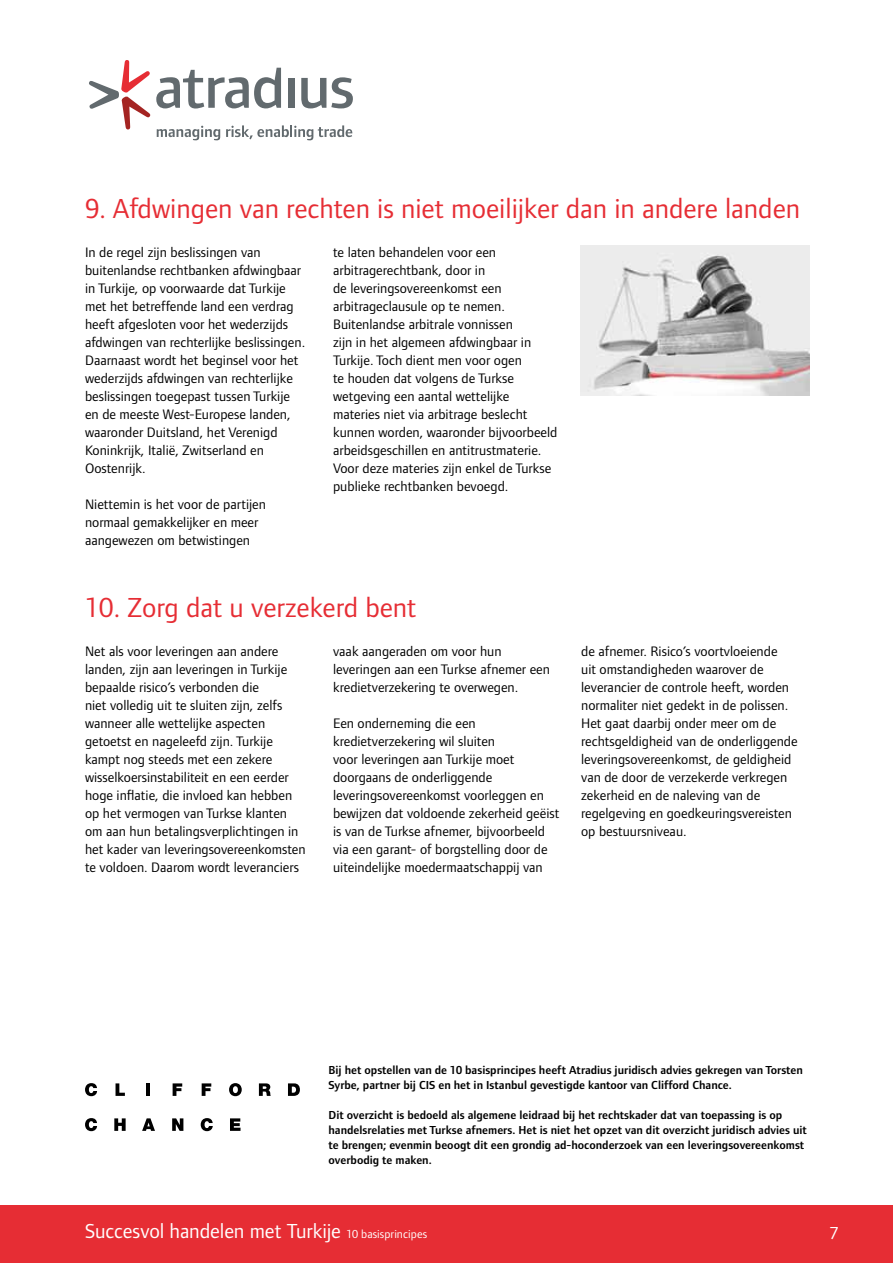
<style>
.page{position:relative;width:893px;height:1263px;background:#fff}
.page>*{position:absolute;margin:0;border:0;box-sizing:border-box;transform-origin:0 0}
.t1{font:28.5px "Foundry Form Sans";color:#e62d34}
.t2{font:21px "Foundry Form Sans";letter-spacing:-.005em;color:#fff}
.t3{font:18px "Foundry Form Sans";color:#fff}
.t4{font:14.25px/18px "Foundry Form Sans";color:#000}
.t5{font:600 12px/15px "Foundry Form Sans";color:#000}
.s1{font-size:12px}
</style>
<div class="page">
<div style="left:0;top:1205px;width:893px;height:58px;background:#e62d34"></div>
<svg style="left:85px;top:1083px;width:12px;height:13px"></svg>
<svg style="left:116px;top:1083px;width:9px;height:13px"></svg>
<hr style="left:146px;top:1083px;width:4px;height:13px;background:#000">
<svg style="left:173px;top:1083px;width:9px;height:13px"></svg>
<svg style="left:202px;top:1083px;width:9px;height:13px"></svg>
<svg style="left:229px;top:1083px;width:13px;height:13px"></svg>
<svg style="left:259px;top:1083px;width:12px;height:13px"></svg>
<svg style="left:288px;top:1083px;width:12px;height:13px"></svg>
<svg style="left:85px;top:1118px;width:12px;height:13px"></svg>
<svg style="left:114px;top:1118px;width:12px;height:13px"></svg>
<svg style="left:142px;top:1118px;width:13px;height:13px"></svg>
<svg style="left:172px;top:1118px;width:11px;height:13px"></svg>
<svg style="left:201px;top:1118px;width:12px;height:13px"></svg>
<svg style="left:230px;top:1118px;width:11px;height:13px"></svg>
<svg style="left:89px;top:60px;width:264px;height:80px"></svg>
<img style="left:581px;top:246px;width:228px;height:149px">
<h1 class="t1" style="left:85px;top:193px;width:717px">9. Afdwingen van rechten is niet moeilijker dan in andere landen</h1>
<p class="t4" style="left:85px;top:243px;width:222px">In de regel zijn beslissingen van buitenlandse rechtbanken afdwingbaar in Turkije, op voorwaarde dat Turkije met het betreffende land een verdrag heeft afgesloten voor het wederzijds afdwingen van rechterlijke beslissingen.<br>Daarnaast wordt het beginsel voor het wederzijds afdwingen van rechterlijke beslissingen toegepast tussen Turkije en de meeste West-Europese landen, waaronder Duitsland, het Verenigd Koninkrijk, Italië, Zwitserland en Oostenrijk.</p>
<p class="t4" style="left:85px;top:495px;width:182px">Niettemin is het voor de partijen normaal gemakkelijker en meer aangewezen om betwistingen</p>
<p class="t4" style="left:333px;top:243px;width:226px">te laten behandelen voor een arbitragerechtbank, door in<br>de leveringsovereenkomst een arbitrageclausule op te nemen.<br>Buitenlandse arbitrale vonnissen<br>zijn in het algemeen afdwingbaar in Turkije. Toch dient men voor ogen<br>te houden dat volgens de Turkse wetgeving een aantal wettelijke materies niet via arbitrage beslecht kunnen worden, waaronder bijvoorbeeld arbeidsgeschillen en antitrustmaterie.<br>Voor deze materies zijn enkel de Turkse publieke rechtbanken bevoegd.</p>
<h1 class="t1" style="left:85px;top:591px;width:333px">10. Zorg dat u verzekerd bent</h1>
<p class="t4" style="left:85px;top:642px;width:222px">Net als voor leveringen aan andere landen, zijn aan leveringen in Turkije bepaalde risico’s verbonden die<br>niet volledig uit te sluiten zijn, zelfs wanneer alle wettelijke aspecten getoetst en nageleefd zijn. Turkije kampt nog steeds met een zekere wisselkoersinstabiliteit en een eerder hoge inflatie, die invloed kan hebben op het vermogen van Turkse klanten om aan hun betalingsverplichtingen in het kader van leveringsovereenkomsten te voldoen. Daarom wordt leveranciers</p>
<p class="t4" style="left:333px;top:642px;width:218px">vaak aangeraden om voor hun leveringen aan een Turkse afnemer een kredietverzekering te overwegen.</p>
<p class="t4" style="left:333px;top:714px;width:228px">Een onderneming die een kredietverzekering wil sluiten<br>voor leveringen aan Turkije moet doorgaans de onderliggende leveringsovereenkomst voorleggen en bewijzen dat voldoende zekerheid geëist is van de Turkse afnemer, bijvoorbeeld via een garant- of borgstelling door de uiteindelijke moedermaatschappij van</p>
<p class="t4" style="left:581px;top:642px;width:218px">de afnemer. Risico’s voortvloeiende<br>uit omstandigheden waarover de leverancier de controle heeft, worden normaliter niet gedekt in de polissen.<br>Het gaat daarbij onder meer om de rechtsgeldigheid van de onderliggende leveringsovereenkomst, de geldigheid van de door de verzekerde verkregen zekerheid en de naleving van de regelgeving en goedkeuringsvereisten op bestuursniveau.</p>
<p class="t5" style="left:328px;top:1062px;width:476px">Bij het opstellen van de 10 basisprincipes heeft Atradius juridisch advies gekregen van Torsten<br>Syrbe, partner bij CIS en het in Istanbul gevestigde kantoor van Clifford Chance.</p>
<p class="t5" style="left:328px;top:1107px;width:480px">Dit overzicht is bedoeld als algemene leidraad bij het rechtskader dat van toepassing is op handelsrelaties met Turkse afnemers. Het is niet het opzet van dit overzicht juridisch advies uit te brengen; evenmin beoogt dit een grondig ad-hoconderzoek van een leveringsovereenkomst overbodig te maken.</p>
<h2 class="t2" style="left:85px;top:1219px;width:344px">Succesvol handelen met Turkije <span class="s1">10 basisprincipes</span></h2>
<p class="t3" style="left:830px;top:1223px;width:10px">7</p>
</div>
